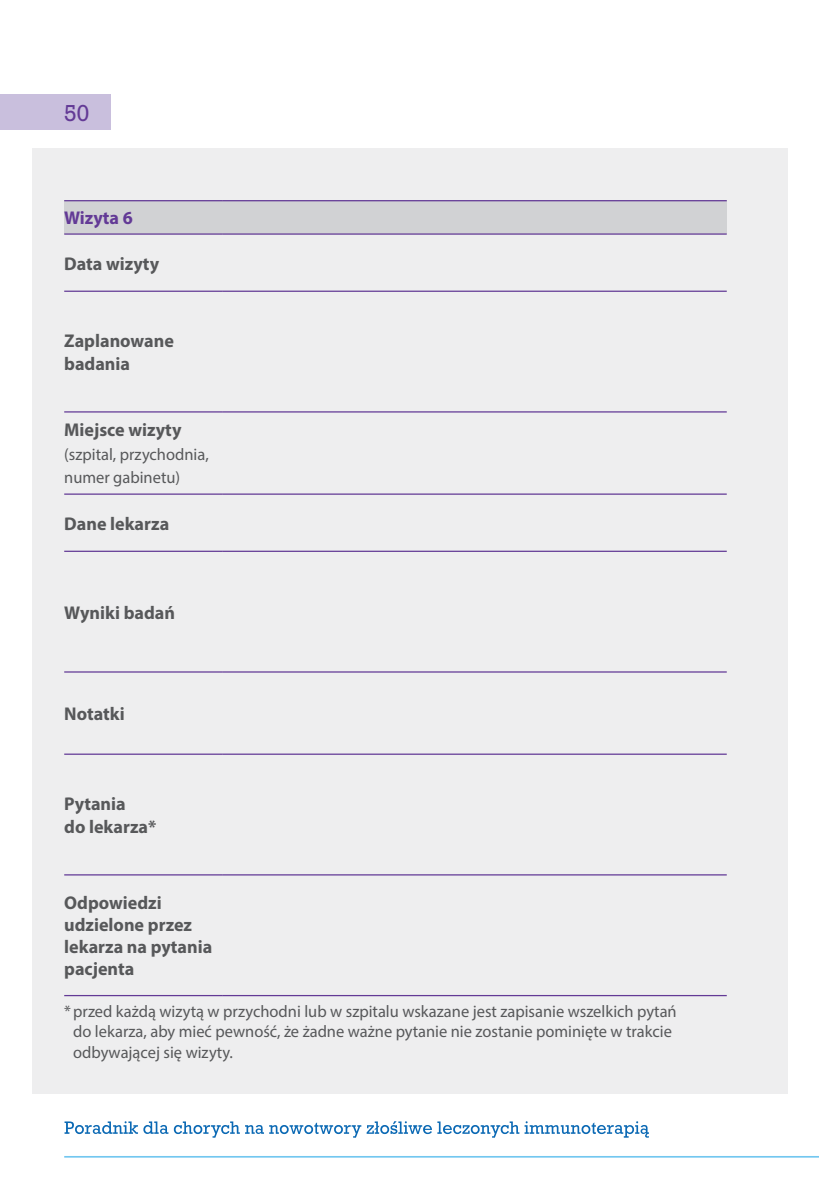
<style>
.page{position:relative;width:819px;height:1191px;background:#fff}
.page>*{position:absolute;margin:0;border:0;box-sizing:border-box;transform-origin:0 0}
.t1{font:23.45px "Rockwell Std";color:#633a96}
.t2{font:700 18.55px/22.2px "Myriad Pro";color:#57585a}
.t3{font:700 18.55px "Myriad Pro";color:#633a96}
.t4{font:16.8px/20.1px "Myriad Pro";color:#57585a}
</style>
<div class="page">
<div style="left:32px;top:148px;width:755px;height:945px;background:#eeeeef"></div>
<div style="left:0;top:94px;width:111px;height:36px;background:#c9bfdd"></div>
<svg style="left:65px;top:1121px;width:584px;height:16px"></svg>
<hr style="left:64px;top:1156px;width:755px;height:1px;background:#73c7f0">
<div style="left:64px;top:201px;width:662px;height:33px;background:#d1d2d4"></div>
<hr style="left:64px;top:200px;width:159px;height:1px;background:#633a96">
<hr style="left:223px;top:200px;width:503px;height:1px;background:#633a96">
<hr style="left:64px;top:233px;width:159px;height:2px;background:#633a96">
<hr style="left:223px;top:233px;width:503px;height:2px;background:#633a96">
<hr style="left:64px;top:291px;width:159px;height:1px;background:#633a96">
<hr style="left:223px;top:291px;width:503px;height:1px;background:#633a96">
<hr style="left:64px;top:411px;width:159px;height:1px;background:#633a96">
<hr style="left:223px;top:411px;width:503px;height:1px;background:#633a96">
<hr style="left:64px;top:493px;width:159px;height:2px;background:#633a96">
<hr style="left:223px;top:493px;width:503px;height:2px;background:#633a96">
<hr style="left:64px;top:550px;width:159px;height:2px;background:#633a96">
<hr style="left:223px;top:550px;width:503px;height:2px;background:#633a96">
<hr style="left:64px;top:671px;width:159px;height:1px;background:#633a96">
<hr style="left:223px;top:671px;width:503px;height:1px;background:#633a96">
<hr style="left:64px;top:753px;width:159px;height:2px;background:#633a96">
<hr style="left:223px;top:753px;width:503px;height:2px;background:#633a96">
<hr style="left:64px;top:874px;width:159px;height:1px;background:#633a96">
<hr style="left:223px;top:874px;width:503px;height:1px;background:#633a96">
<hr style="left:64px;top:995px;width:159px;height:1px;background:#633a96">
<hr style="left:223px;top:995px;width:503px;height:1px;background:#633a96">
<h1 class="t1" style="left:64px;top:100px;width:26px">50</h1>
<p class="t3" style="left:64px;top:206px;width:70px">Wizyta 6</p>
<p class="t2" style="left:64px;top:252px;width:96px">Data wizyty</p>
<p class="t2" style="left:64px;top:329px;width:111px">Zaplanowane badania</p>
<p class="t2" style="left:64px;top:418px;width:119px">Miejsce wizyty</p>
<p class="t4" style="left:64px;top:442px;width:146px;line-height:23.4px">(szpital, przychodnia, numer gabinetu)</p>
<p class="t2" style="left:64px;top:511px;width:106px">Dane lekarza</p>
<p class="t2" style="left:64px;top:600px;width:112px">Wyniki badań</p>
<p class="t2" style="left:64px;top:702px;width:62px">Notatki</p>
<p class="t2" style="left:64px;top:792px;width:94px">Pytania<br>do lekarza*</p>
<p class="t2" style="left:64px;top:891px;width:149px">Odpowiedzi udzielone przez lekarza na pytania pacjenta</p>
<p class="t4" style="left:73px;top:1001px;width:605px;text-indent:-9px">* przed każdą wizytą w przychodni lub w szpitalu wskazane jest zapisanie wszelkich pytań do lekarza, aby mieć pewność, że żadne ważne pytanie nie zostanie pominięte w trakcie odbywającej się wizyty.</p>
</div>
